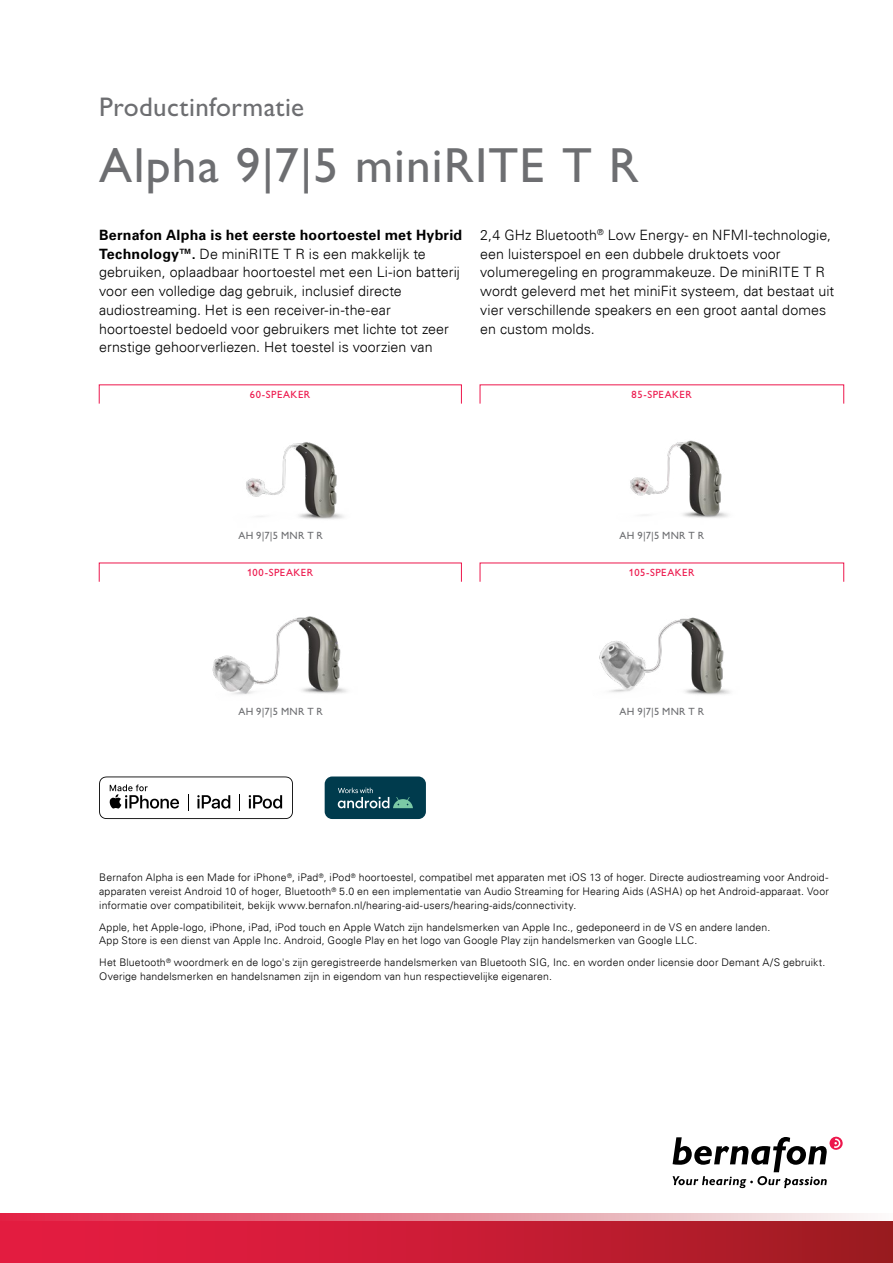
<style>
.page{position:relative;width:893px;height:1263px;background:#fff}
.page>*{position:absolute;margin:0;border:0;box-sizing:border-box;transform-origin:0 0}
.t1{font:500 49.5px "Gill Sans MT Pro";letter-spacing:.02em;color:#6d6e71}
.t2{font:500 27px "Gill Sans MT Pro";letter-spacing:.01em;color:#6d6e71}
.t3{font:300 14.25px/18.8px "Univers Com 45";letter-spacing:.005em;color:#000}
.t4{font:700 14.25px "Univers Com 65";letter-spacing:.015em;color:#000}
.t5{font:300 10.5px/13.5px "Univers Com 45";letter-spacing:.015em;color:#000}
.t6{font:500 10.5px "Gill Sans MT Pro";letter-spacing:.035em;color:#6d6e71}
.t7{font:500 10.5px "Gill Sans MT Pro";letter-spacing:.05em;color:#ed174c}
.s1{font-family:"Univers Com 65";font-weight:700}
</style>
<div class="page">
<svg style="left:99px;top:776px;width:194px;height:43px"></svg>
<img style="left:246px;top:442px;width:98px;height:77px">
<img style="left:630px;top:440px;width:98px;height:78px">
<img style="left:599px;top:617px;width:131px;height:78px">
<img style="left:212px;top:616px;width:135px;height:79px">
<svg style="left:673px;top:1137px;width:170px;height:51px"></svg>
<div style="left:0;top:1214px;width:893px;height:49px;background:linear-gradient(to right,#ed1c45,#a11c22)"></div>
<svg style="left:0;top:1214px;width:893px;height:7px;background:#e88d9c"></svg>
<div style="left:325px;top:776px;width:101px;height:43px;background:#003b4d;border-radius:7px"></div>
<svg style="left:338px;top:788px;width:75px;height:20px"></svg>
<h2 class="t2" style="left:99px;top:91px;width:206px">Productinformatie</h2>
<h1 class="t1" style="left:99px;top:136px;width:541px">Alpha 9|7|5 miniRITE T R</h1>
<h3 class="t4" style="left:99px;top:226px;width:365px">Bernafon Alpha is het eerste hoortoestel met Hybrid</h3>
<p class="t3" style="left:99px;top:244px;width:362px"><span class="s1">Technology™.</span> De miniRITE T R is een makkelijk te gebruiken, oplaadbaar hoortoestel met een Li-ion batterij voor een volledige dag gebruik, inclusief directe audiostreaming. Het is een receiver-in-the-ear hoortoestel bedoeld voor gebruikers met lichte tot zeer ernstige gehoorverliezen. Het toestel is voorzien van</p>
<p class="t7" style="left:250px;top:388px;width:62px">60-SPEAKER</p>
<p class="t3" style="left:480px;top:225px;width:356px">2,4 GHz Bluetooth<sup>®</sup> Low Energy- en NFMI-technologie, een luisterspoel en een dubbele druktoets voor volumeregeling en programmakeuze. De miniRITE T R wordt geleverd met het miniFit systeem, dat bestaat uit vier verschillende speakers en een groot aantal domes en custom molds.</p>
<p class="t7" style="left:632px;top:388px;width:62px">85-SPEAKER</p>
<p class="t6" style="left:238px;top:529px;width:86px">AH 9|7|5 MNR T R</p>
<p class="t7" style="left:247px;top:566px;width:68px">100-SPEAKER</p>
<p class="t6" style="left:238px;top:705px;width:86px">AH 9|7|5 MNR T R</p>
<p class="t6" style="left:620px;top:529px;width:86px">AH 9|7|5 MNR T R</p>
<p class="t7" style="left:629px;top:566px;width:67px">105-SPEAKER</p>
<p class="t6" style="left:620px;top:705px;width:86px">AH 9|7|5 MNR T R</p>
<p class="t5" style="left:99px;top:871px;width:731px;text-align:justify">Bernafon Alpha is een Made for iPhone<sup>®</sup>, iPad<sup>®</sup>, iPod<sup>®</sup> hoortoestel, compatibel met apparaten met iOS 13 of hoger. Directe audiostreaming voor Android&shy;apparaten vereist Android 10 of hoger, Bluetooth<sup>®</sup> 5.0 en een implementatie van Audio Streaming for Hearing Aids (ASHA) op het Android-apparaat. Voor informatie over compatibiliteit, bekijk www.bernafon.nl/hearing-aid-users/hearing-aids/connectivity.</p>
<p class="t5" style="left:99px;top:920px;width:673px">Apple, het Apple-logo, iPhone, iPad, iPod touch en Apple Watch zijn handelsmerken van Apple Inc., gedeponeerd in de VS en andere landen.<br>App Store is een dienst van Apple Inc. Android, Google Play en het logo van Google Play zijn handelsmerken van Google LLC.</p>
<p class="t5" style="left:99px;top:955px;width:728px">Het Bluetooth<sup>®</sup> woordmerk en de logo's zijn geregistreerde handelsmerken van Bluetooth SIG, Inc. en worden onder licensie door Demant A/S gebruikt.<br>Overige handelsmerken en handelsnamen zijn in eigendom van hun respectievelijke eigenaren.</p>
</div>
